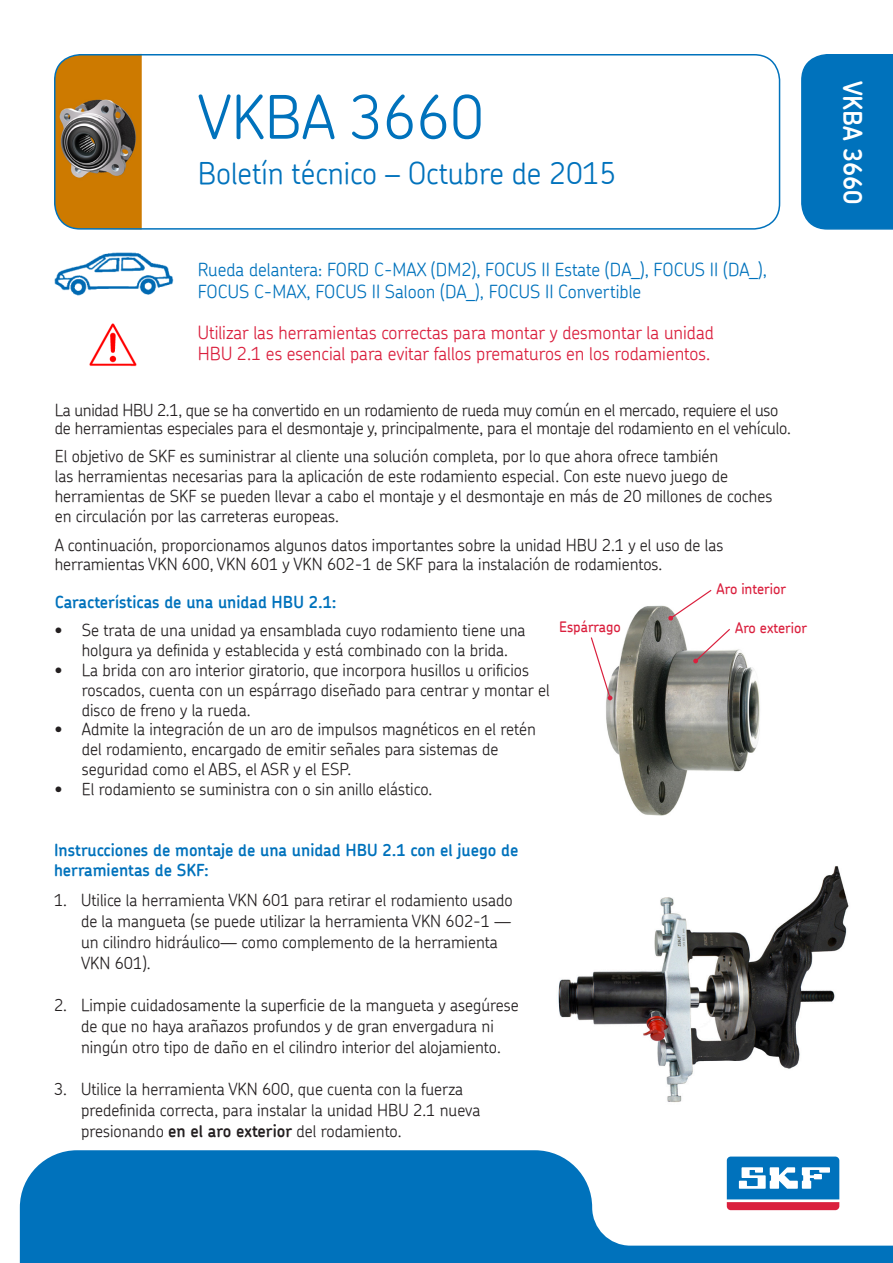
<style>
.page{position:relative;width:893px;height:1263px;background:#fff}
.page>*{position:absolute;margin:0;border:0;box-sizing:border-box;transform-origin:0 0}
.aa_title{font:300 60px "SKF Chevin";color:#0072bc}
.ab_subtitle{font:300 30px "SKF Chevin";color:#0072bc}
.ac_code_side{font:600 25.5px "SKF Chevin";color:#fff}
.ae_red_body_bigger{font:300 18px/21px "SKF Chevin";color:#da1f3d}
.ad_blue_body_bigger{font:300 18px/21.6px "SKF Chevin";color:#0072bc}
.af_body{font:300 16.5px/19.8px "SKF Chevin";color:#231f20}
.af_body-2{font:300 16.5px/18px "SKF Chevin";letter-spacing:-.02em;color:#231f20}
.ag_blue_heading{font:600 16.5px/19.8px "SKF Chevin";color:#0072bc}
.aj_image_red{font:500 14.4px "SKF Chevin";color:#da1f3d}
.s1{font-weight:600}
</style>
<div class="page">
<img style="left:55px;top:54px;width:87px;height:175px">
<div style="left:54px;top:54px;width:726px;height:176px;border:2px solid #0072bc;border-radius:26px"></div>
<img style="left:54px;top:253px;width:119px;height:43px">
<img style="left:89px;top:323px;width:48px;height:44px">
<div style="left:801px;top:54px;width:92px;height:176px;background:#0072bc"></div>
<img style="left:606px;top:605px;width:154px;height:211px">
<svg style="left:590px;top:636px;width:22px;height:64px"></svg>
<svg style="left:693px;top:627px;width:38px;height:36px"></svg>
<svg style="left:668px;top:589px;width:45px;height:32px"></svg>
<img style="left:558px;top:866px;width:291px;height:236px">
<svg style="left:20px;top:1150px;width:873px;height:113px;fill:#0072bc"></svg>
<svg style="left:724px;top:1154px;width:118px;height:59px"></svg>
<svg style="left:727px;top:1156px;width:112px;height:54px"></svg>
<p class="aa_title" style="left:198px;top:78px;width:288px">VKBA 3660</p>
<p class="ab_subtitle" style="left:198px;top:154px;width:420px">Boletín técnico – Octubre de 2015</p>
<p class="ad_blue_body_bigger" style="left:198px;top:259px;width:571px">Rueda delantera: FORD C-MAX (DM2), FOCUS II Estate (DA_), FOCUS II (DA_),<br>FOCUS C-MAX, FOCUS II Saloon (DA_), FOCUS II Convertible</p>
<p class="ae_red_body_bigger" style="left:198px;top:322px;width:518px">Utilizar las herramientas correctas para montar y desmontar la unidad<br>HBU 2.1 es esencial para evitar fallos prematuros en los rodamientos.</p>
<p class="af_body-2" style="left:55px;top:400px;width:738px">La unidad HBU 2.1, que se ha convertido en un rodamiento de rueda muy común en el mercado, requiere el uso de herramientas especiales para el desmontaje y, principalmente, para el montaje del rodamiento en el vehículo.</p>
<p class="af_body" style="left:55px;top:446px;width:719px">El objetivo de SKF es suministrar al cliente una solución completa, por lo que ahora ofrece también<br>las herramientas necesarias para la aplicación de este rodamiento especial. Con este nuevo juego de herramientas de SKF se pueden llevar a cabo el montaje y el desmontaje en más de 20 millones de coches en circulación por las carreteras europeas.</p>
<p class="af_body" style="left:55px;top:534px;width:670px">A continuación, proporcionamos algunos datos importantes sobre la unidad HBU 2.1 y el uso de las herramientas VKN 600, VKN 601 y VKN 602-1 de SKF para la instalación de rodamientos.</p>
<p class="ag_blue_heading" style="left:55px;top:591px;width:283px">Características de una unidad HBU 2.1:</p>
<p class="af_body" style="left:55px;top:620px;width:472px;text-align:center">• Se trata de una unidad ya ensamblada cuyo rodamiento tiene una holgura ya definida y establecida y está combinado con la brida.</p>
<p class="af_body" style="left:82px;top:660px;width:469px;text-indent:-27px">• La brida con aro interior giratorio, que incorpora husillos u orificios roscados, cuenta con un espárrago diseñado para centrar y montar el disco de freno y la rueda.</p>
<p class="af_body" style="left:82px;top:719px;width:456px;text-indent:-27px">• Admite la integración de un aro de impulsos magnéticos en el retén del rodamiento, encargado de emitir señales para sistemas de seguridad como el ABS, el ASR y el ESP.</p>
<p class="af_body" style="left:55px;top:778px;width:379px">• El rodamiento se suministra con o sin anillo elástico.</p>
<p class="aj_image_red" style="left:717px;top:580px;width:71px">Aro interior</p>
<p class="aj_image_red" style="left:559px;top:617px;width:63px">Espárrago</p>
<p class="aj_image_red" style="left:735px;top:618px;width:73px">Aro exterior</p>
<p class="ag_blue_heading" style="left:54px;top:840px;width:466px">Instrucciones de montaje de una unidad HBU 2.1 con el juego de herramientas de SKF:</p>
<p class="af_body" style="left:81px;top:889px;width:433px;line-height:21px;text-indent:-27px">1. Utilice la herramienta VKN 601 para retirar el rodamiento usado de la mangueta (se puede utilizar la herramienta VKN 602-1 — un cilindro hidráulico— como complemento de la herramienta VKN 601).</p>
<p class="af_body" style="left:54px;top:994px;width:466px;line-height:21px;text-align:center">2. Limpie cuidadosamente la superficie de la mangueta y asegúrese de que no haya arañazos profundos y de gran envergadura ni<br>ningún otro tipo de daño en el cilindro interior del alojamiento.</p>
<p class="af_body" style="left:81px;top:1078px;width:401px;line-height:21px;text-indent:-27px">3. Utilice la herramienta VKN 600, que cuenta con la fuerza predefinida correcta, para instalar la unidad HBU 2.1 nueva presionando <span class="s1">en el aro exterior</span> del rodamiento.</p>
<p class="ac_code_side" style="left:869px;top:81px;width:126px;rotate:90deg">VKBA 3660</p>
</div>
